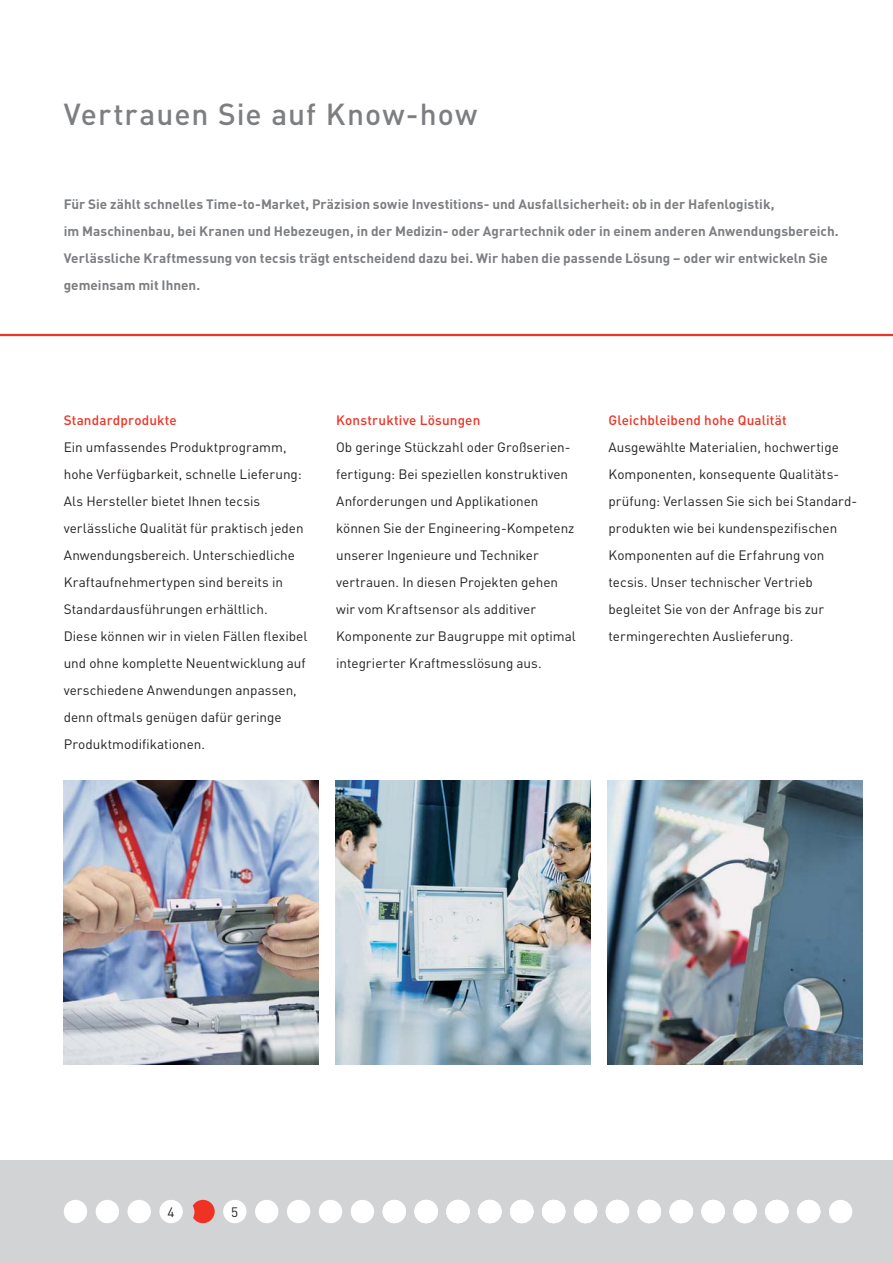
<style>
.page{position:relative;width:893px;height:1263px;background:#fff}
.page>*{position:absolute;margin:0;border:0;box-sizing:border-box;transform-origin:0 0}
.t1{font:500 30px "DIN";letter-spacing:.035em;color:#7c7e81}
.t2{font:13.5px/27px "DIN";color:#231f20}
.t3{font:700 13.5px/27px "DIN";color:#7c7e81}
.t4{font:500 13.5px "DIN";letter-spacing:.01em;color:#ee3224}
</style>
<div class="page">
<div style="left:0;top:1161px;width:893px;height:102px;background:#d1d3d4"></div>
<div style="left:159px;top:1200px;width:24px;height:23px;background:#fff;border-radius:50%"></div>
<div style="left:223px;top:1200px;width:24px;height:23px;background:#fff;border-radius:50%"></div>
<svg style="left:193px;top:1200px;width:22px;height:23px"></svg>
<div style="left:64px;top:1200px;width:23px;height:23px;background:#fff;border-radius:50%"></div>
<div style="left:96px;top:1200px;width:23px;height:23px;background:#fff;border-radius:50%"></div>
<div style="left:128px;top:1200px;width:23px;height:23px;background:#fff;border-radius:50%"></div>
<div style="left:255px;top:1200px;width:23px;height:23px;background:#fff;border-radius:50%"></div>
<div style="left:287px;top:1200px;width:23px;height:23px;background:#fff;border-radius:50%"></div>
<div style="left:319px;top:1200px;width:23px;height:23px;background:#fff;border-radius:50%"></div>
<div style="left:351px;top:1200px;width:23px;height:23px;background:#fff;border-radius:50%"></div>
<div style="left:383px;top:1200px;width:23px;height:23px;background:#fff;border-radius:50%"></div>
<div style="left:414px;top:1200px;width:24px;height:23px;background:#fff;border-radius:50%"></div>
<div style="left:446px;top:1200px;width:24px;height:23px;background:#fff;border-radius:50%"></div>
<div style="left:478px;top:1200px;width:24px;height:23px;background:#fff;border-radius:50%"></div>
<div style="left:510px;top:1200px;width:23px;height:23px;background:#fff;border-radius:50%"></div>
<div style="left:542px;top:1200px;width:23px;height:23px;background:#fff;border-radius:50%"></div>
<div style="left:574px;top:1200px;width:23px;height:23px;background:#fff;border-radius:50%"></div>
<div style="left:606px;top:1200px;width:23px;height:23px;background:#fff;border-radius:50%"></div>
<div style="left:638px;top:1200px;width:23px;height:23px;background:#fff;border-radius:50%"></div>
<div style="left:669px;top:1200px;width:24px;height:23px;background:#fff;border-radius:50%"></div>
<div style="left:701px;top:1200px;width:24px;height:23px;background:#fff;border-radius:50%"></div>
<div style="left:733px;top:1200px;width:24px;height:23px;background:#fff;border-radius:50%"></div>
<div style="left:765px;top:1200px;width:23px;height:23px;background:#fff;border-radius:50%"></div>
<div style="left:797px;top:1200px;width:23px;height:23px;background:#fff;border-radius:50%"></div>
<div style="left:829px;top:1200px;width:23px;height:23px;background:#fff;border-radius:50%"></div>
<img style="left:64px;top:780px;width:255px;height:285px">
<img style="left:336px;top:780px;width:255px;height:285px">
<img style="left:608px;top:780px;width:255px;height:285px">
<hr style="left:0;top:334px;width:893px;height:2px;background:#ee3224">
<h1 class="t1" style="left:64px;top:104px;width:415px">Vertrauen Sie auf Know-how</h1>
<p class="t3" style="left:64px;top:192px;width:776px">Für Sie zählt schnelles Time-to-Market, Präzision sowie Investitions- und Ausfallsicherheit: ob in der Hafenlogistik,<br>im Maschinenbau, bei Kranen und Hebezeugen, in der Medizin- oder Agrartechnik oder in einem anderen Anwendungsbereich.<br>Verlässliche Kraftmessung von tecsis trägt entscheidend dazu bei. Wir haben die passende Lösung – oder wir entwickeln Sie gemeinsam mit Ihnen.</p>
<p class="t4" style="left:64px;top:416px;width:115px">Standardprodukte</p>
<p class="t2" style="left:64px;top:436px;width:245px">Ein umfassendes Produktprogramm, hohe Verfügbarkeit, schnelle Lieferung:<br>Als Hersteller bietet Ihnen tecsis verlässliche Qualität für praktisch jeden Anwendungsbereich. Unterschiedliche Kraftaufnehmertypen sind bereits in Standardausführungen erhältlich.<br>Diese können wir in vielen Fällen flexibel und ohne komplette Neuentwicklung auf verschiedene Anwendungen anpassen, denn oftmals genügen dafür geringe Produktmodifikationen.</p>
<p class="t4" style="left:336px;top:416px;width:146px">Konstruktive Lösungen</p>
<p class="t2" style="left:336px;top:436px;width:241px">Ob geringe Stückzahl oder Großserien&shy;fertigung: Bei speziellen konstruktiven Anforderungen und Applikationen können Sie der Engineering-Kompetenz unserer Ingenieure und Techniker vertrauen. In diesen Projekten gehen wir vom Kraftsensor als additiver Komponente zur Baugruppe mit optimal integrierter Kraftmesslösung aus.</p>
<p class="t4" style="left:608px;top:416px;width:180px">Gleichbleibend hohe Qualität</p>
<p class="t2" style="left:608px;top:436px;width:250px">Ausgewählte Materialien, hochwertige Komponenten, konsequente Qualitäts&shy;prüfung: Verlassen Sie sich bei Standard&shy;produkten wie bei kundenspezifischen Komponenten auf die Erfahrung von tecsis. Unser technischer Vertrieb begleitet Sie von der Anfrage bis zur termingerechten Auslieferung.</p>
<p class="t2" style="left:167px;top:1200px;width:9px">4</p>
<p class="t2" style="left:231px;top:1200px;width:9px">5</p>
</div>
